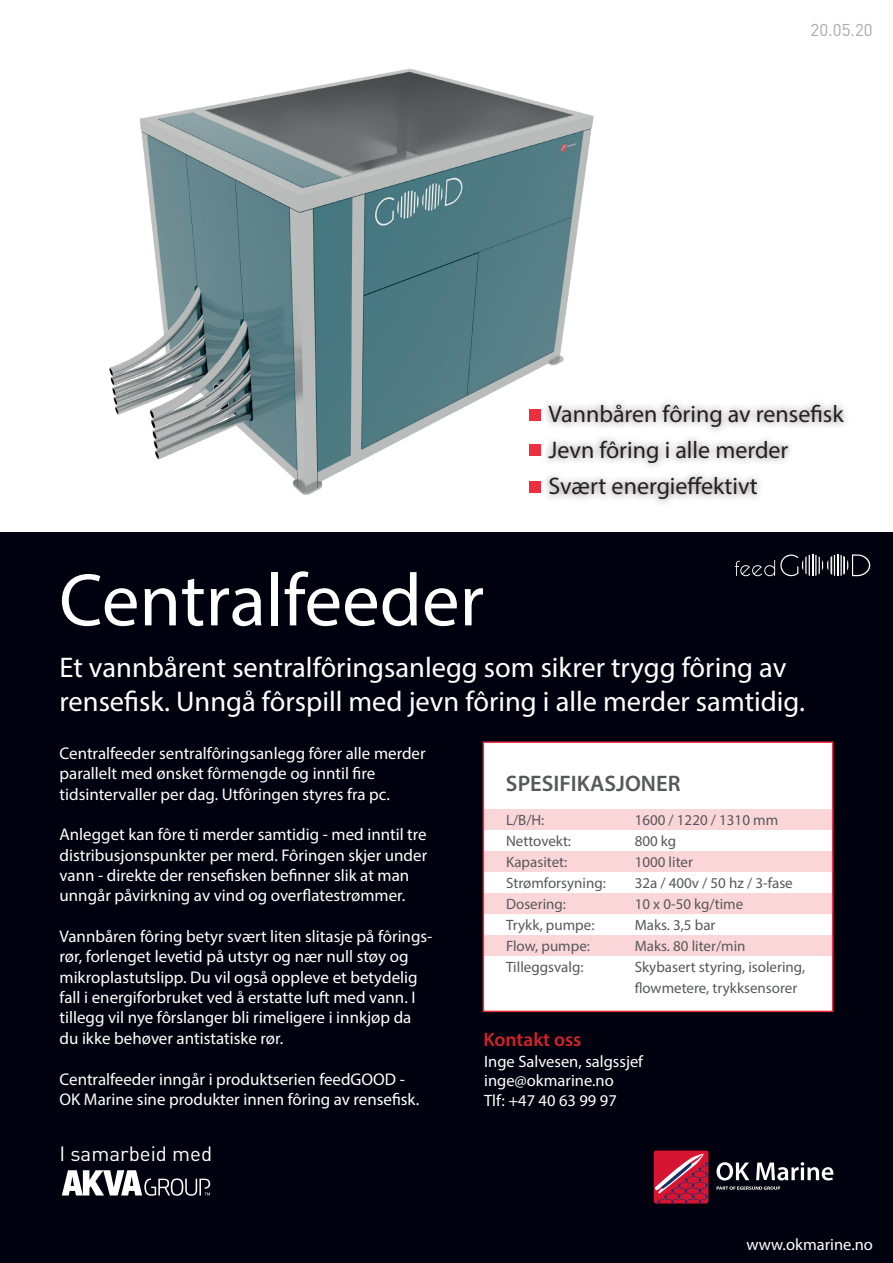
<style>
.page{position:relative;width:893px;height:1263px;background:#fff}
.page>*{position:absolute;margin:0;border:0;box-sizing:border-box;transform-origin:0 0}
.t1{font:75px "Myriad Pro";color:#fff}
.t2{font:28.5px/34.5px "Myriad Pro";color:#fff}
.t3{font:24px/36px "Myriad Pro";color:#231f20}
.t4{font:600 22.5px "Myriad Pro";color:#57585a}
.t5{font:20.55px "DINOT";color:#fff}
.t6{font:600 19.5px "Myriad Pro";color:#d1232a}
.t7{font:16.95px/20.4px "Myriad Pro";color:#fff}
.t8{font:16.95px "DINOT";color:#a8a9ad}
.t9{font:16.5px/19.5px "Myriad Pro";color:#fff}
.t10{font:15px/21px "Myriad Pro";color:#57585a}
</style>
<div class="page">
<div style="left:0;top:532px;width:893px;height:731px;background:#00010e"></div>
<img style="left:109px;top:68px;width:485px;height:427px">
<div style="left:541px;top:398px;width:310px;height:109px;background:#231f20;opacity:.6"></div>
<div style="left:529px;top:409px;width:12px;height:11px;background:#ee2f42"></div>
<div style="left:529px;top:444px;width:12px;height:12px;background:#ee2f42"></div>
<div style="left:529px;top:481px;width:12px;height:11px;background:#ee2f42"></div>
<svg style="left:844px;top:554px;width:26px;height:22px"></svg>
<hr style="left:840px;top:555px;width:2px;height:21px;background:#fff">
<svg style="left:735px;top:554px;width:103px;height:22px;background:#30313b"></svg>
<svg style="left:716px;top:1186px;width:64px;height:4px"></svg>
<svg style="left:654px;top:1150px;width:54px;height:53px;background:#c1304d"></svg>
<svg style="left:716px;top:1162px;width:33px;height:18px"></svg>
<svg style="left:756px;top:1162px;width:77px;height:18px"></svg>
<svg style="left:62px;top:1170px;width:148px;height:26px"></svg>
<div style="left:483px;top:741px;width:350px;height:271px;background:#fff;border:2px solid #ee2f42"></div>
<div style="left:483px;top:851px;width:350px;height:21px;background:#fbd6d9"></div>
<div style="left:483px;top:809px;width:350px;height:21px;background:#fbd6d9"></div>
<div style="left:483px;top:893px;width:350px;height:21px;background:#fbd6d9"></div>
<div style="left:483px;top:935px;width:350px;height:21px;background:#fbd6d9"></div>
<p class="t8" style="left:811px;top:17px;width:64px">20.05.20</p>
<h1 class="t1" style="left:59px;top:554px;width:426px">Centralfeeder</h1>
<h3 class="t3" style="left:549px;top:396px;width:297px">Vannbåren fôring av rensefisk<br>Jevn fôring i alle merder<br>Svært energieffektivt</h3>
<h2 class="t2" style="left:60px;top:649px;width:747px">Et vannbårent sentralfôringsanlegg som sikrer trygg fôring av rensefisk. Unngå fôrspill med jevn fôring i alle merder samtidig.</h2>
<p class="t7" style="left:60px;top:743px;width:368px">Centralfeeder sentralfôringsanlegg fôrer alle merder parallelt med ønsket fôrmengde og inntil fire tidsintervaller per dag. Utfôringen styres fra pc.</p>
<p class="t7" style="left:60px;top:824px;width:369px">Anlegget kan fôre ti merder samtidig - med inntil tre distribusjonspunkter per merd. Fôringen skjer under vann - direkte der rensefisken befinner slik at man unngår påvirkning av vind og overflatestrømmer.</p>
<p class="t7" style="left:60px;top:926px;width:374px">Vannbåren fôring betyr svært liten slitasje på fôrings&shy;rør, forlenget levetid på utstyr og nær null støy og mikroplastutslipp. Du vil også oppleve et betydelig fall i energiforbruket ved å erstatte luft med vann. I tillegg vil nye fôrslanger bli rimeligere i innkjøp da du ikke behøver antistatiske rør.</p>
<p class="t7" style="left:60px;top:1068px;width:361px">Centralfeeder inngår i produktserien feedGOOD -<br>OK Marine sine produkter innen fôring av rensefisk.</p>
<p class="t5" style="left:60px;top:1138px;width:154px">I samarbeid med</p>
<h3 class="t4" style="left:506px;top:769px;width:176px">SPESIFIKASJONER</h3>
<p class="t10" style="left:506px;top:809px;width:101px">L/B/H:<br>Nettovekt:<br>Kapasitet:<br>Strømforsyning:<br>Dosering:<br>Trykk, pumpe:<br>Flow, pumpe:<br>Tilleggsvalg:</p>
<p class="t10" style="left:635px;top:809px;width:172px">1600 / 1220 / 1310 mm<br>800 kg<br>1000 liter<br>32a / 400v / 50 hz / 3-fase<br>10 x 0-50 kg/time<br>Maks. 3,5 bar<br>Maks. 80 liter/min<br>Skybasert styring, isolering, flowmetere, trykksensorer</p>
<p class="t6" style="left:483px;top:1027px;width:100px">Kontakt oss</p>
<p class="t9" style="left:484px;top:1051px;width:160px">Inge Salvesen, salgssjef inge@okmarine.no<br>Tlf: +47 40 63 99 97</p>
<p class="t9" style="left:746px;top:1234px;width:128px">www.okmarine.no</p>
</div>
